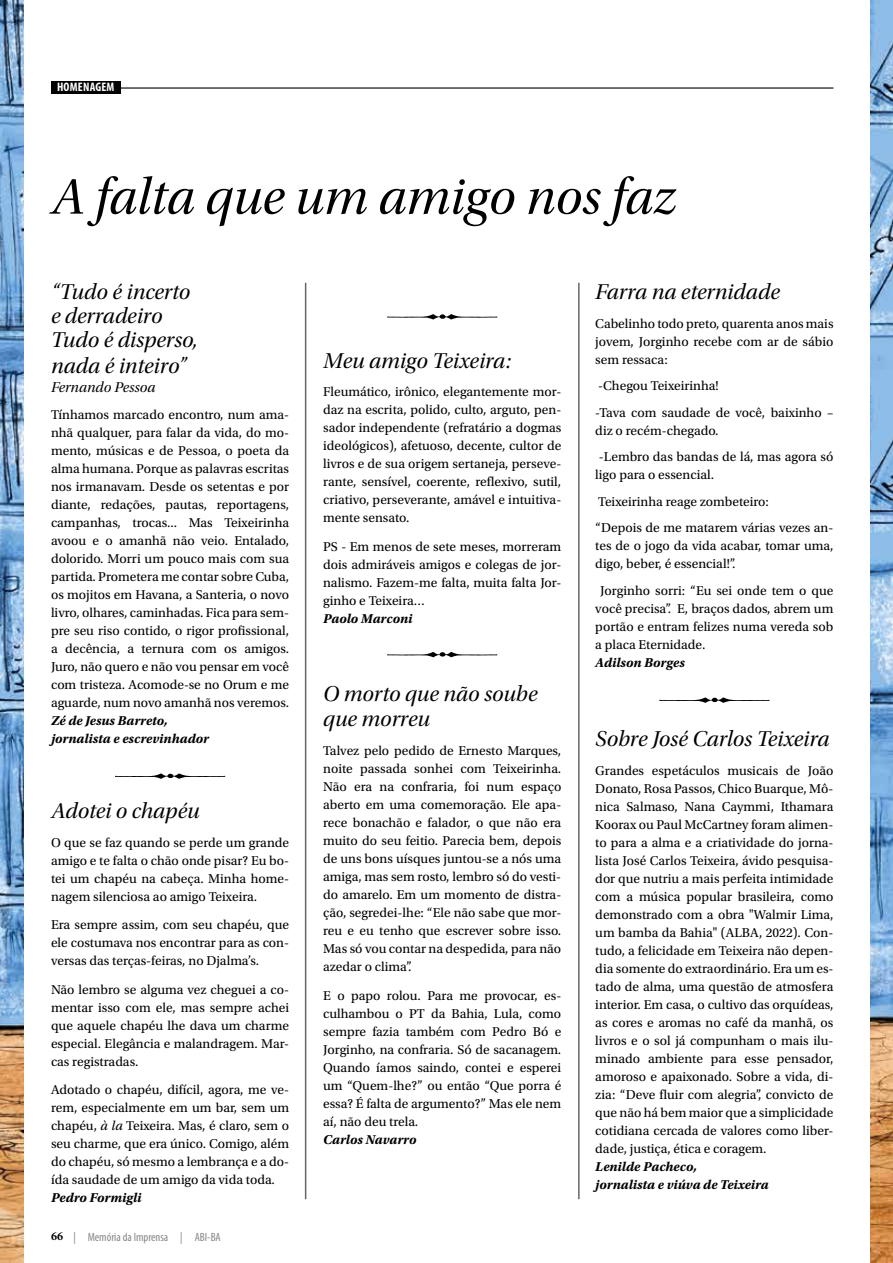
<style>
.page{position:relative;width:893px;height:1263px;background:#fff}
.page>*{position:absolute;margin:0;border:0;box-sizing:border-box;transform-origin:0 0}
.t1{font:52.5px "Utopia Std Subh It";color:#000}
.t2{font:22.5px/24.5px "Utopia Std Subh It";color:#000}
.t3{font:15px "Utopia Std Subh It";color:#000}
.t4{font:13.5px/18px "Utopia Std";color:#000;text-align:justify}
.t5{font:italic 700 13.5px/18px "Utopia Std";color:#000}
.t6{font:700 condensed 12.3px "Myriad Pro";letter-spacing:.02em;color:#fff}
.t7{font:condensed 12px "Myriad Pro";color:#878787}
.s1{font-style:italic}
.s2{font-family:"Minion Pro";font-weight:700;font-stretch:normal;color:#000}
</style>
<div class="page">
<img style="left:0;top:0;width:893px;height:1263px">
<div style="left:24px;top:0;width:845px;height:1263px;background:#fff"></div>
<hr style="left:305px;top:283px;width:1px;height:916px;background:#676767">
<hr style="left:578px;top:283px;width:2px;height:916px;background:#676767">
<hr style="left:51px;top:87px;width:782px;height:2px;background:#000">
<div style="left:51px;top:81px;width:70px;height:13px;background:#000"></div>
<p class="t6" style="left:57px;top:80px;width:59px">HOMENAGEM</p>
<h1 class="t1" style="left:51px;top:169px;width:626px">A falta que um amigo nos faz</h1>
<h2 class="t2" style="left:51px;top:280px;width:148px">“Tudo é incerto e derradeiro<br>Tudo é disperso, nada é inteiro”</h2>
<p class="t3" style="left:51px;top:379px;width:106px">Fernando Pessoa</p>
<p class="t4" style="left:51px;top:406px;width:240px">Tínhamos marcado encontro, num ama&shy;nhã qualquer, para falar da vida, do mo&shy;mento, músicas e de Pessoa, o poeta da alma humana. Porque as palavras escritas nos irmanavam. Desde os setentas e por diante, redações, pautas, reportagens, campanhas, trocas... Mas Teixeirinha avoou e o amanhã não veio. Entalado, dolorido. Morri um pouco mais com sua partida. Prometera me contar sobre Cuba, os mojitos em Havana, a Santeria, o novo livro, olhares, caminhadas. Fica para sem&shy;pre seu riso contido, o rigor profissional, a decência, a ternura com os amigos.<br>Juro, não quero e não vou pensar em você com tristeza. Acomode-se no Orum e me aguarde, num novo amanhã nos veremos.</p>
<p class="t5" style="left:51px;top:711px;width:159px">Zé de Jesus Barreto, jornalista e escrevinhador</p>
<h2 class="t2" style="left:51px;top:799px;width:150px">Adotei o chapéu</h2>
<p class="t4" style="left:51px;top:833px;width:240px">O que se faz quando se perde um grande amigo e te falta o chão onde pisar? Eu bo&shy;tei um chapéu na cabeça. Minha home&shy;nagem silenciosa ao amigo Teixeira.</p>
<p class="t4" style="left:51px;top:916px;width:240px">Era sempre assim, com seu chapéu, que ele costumava nos encontrar para as con&shy;versas das terças-feiras, no Djalma’s.</p>
<p class="t4" style="left:51px;top:981px;width:240px">Não lembro se alguma vez cheguei a co&shy;mentar isso com ele, mas sempre achei que aquele chapéu lhe dava um charme especial. Elegância e malandragem. Mar&shy;cas registradas.</p>
<p class="t4" style="left:51px;top:1081px;width:240px">Adotado o chapéu, difícil, agora, me ve&shy;rem, especialmente em um bar, sem um chapéu, <span class="s1">à la</span> Teixeira. Mas, é claro, sem o seu charme, que era único. Comigo, além do chapéu, só mesmo a lembrança e a do&shy;ída saudade de um amigo da vida toda.</p>
<p class="t5" style="left:51px;top:1189px;width:92px">Pedro Formigli</p>
<p class="t7" style="left:51px;top:1229px;width:171px"><span class="s2">66</span> | Memória da Imprensa | ABI-BA</p>
<h2 class="t2" style="left:323px;top:348px;width:189px">Meu amigo Teixeira:</h2>
<p class="t4" style="left:323px;top:383px;width:240px">Fleumático, irônico, elegantemente mor&shy;daz na escrita, polido, culto, arguto, pen&shy;sador independente (refratário a dogmas ideológicos), afetuoso, decente, cultor de livros e de sua origem sertaneja, perseve&shy;rante, sensível, coerente, reflexivo, sutil, criativo, perseverante, amável e intuitiva&shy;mente sensato.</p>
<p class="t4" style="left:323px;top:538px;width:240px">PS - Em menos de sete meses, morreram dois admiráveis amigos e colegas de jor&shy;nalismo. Fazem-me falta, muita falta Jor&shy;ginho e Teixeira…</p>
<p class="t5" style="left:323px;top:609px;width:91px">Paolo Marconi</p>
<h2 class="t2" style="left:323px;top:681px;width:216px;line-height:25.5px">O morto que não soube que morreu</h2>
<p class="t4" style="left:323px;top:742px;width:240px">Talvez pelo pedido de Ernesto Marques, noite passada sonhei com Teixeirinha.<br>Não era na confraria, foi num espaço aberto em uma comemoração. Ele apa&shy;rece bonachão e falador, o que não era muito do seu feitio. Parecia bem, depois de uns bons uísques juntou-se a nós uma amiga, mas sem rosto, lembro só do vesti&shy;do amarelo. Em um momento de distra&shy;ção, segredei-lhe: “Ele não sabe que mor&shy;reu e eu tenho que escrever sobre isso.<br>Mas só vou contar na despedida, para não azedar o clima”.</p>
<p class="t4" style="left:323px;top:986px;width:240px">E o papo rolou. Para me provocar, es&shy;culhambou o PT da Bahia, Lula, como sempre fazia também com Pedro Bó e Jorginho, na confraria. Só de sacanagem.<br>Quando íamos saindo, contei e esperei um “Quem-lhe?” ou então “Que porra é essa? É falta de argumento?” Mas ele nem aí, não deu trela.</p>
<p class="t5" style="left:323px;top:1130px;width:95px">Carlos Navarro</p>
<h2 class="t2" style="left:595px;top:280px;width:186px">Farra na eternidade</h2>
<p class="t4" style="left:595px;top:315px;width:240px">Cabelinho todo preto, quarenta anos mais jovem, Jorginho recebe com ar de sábio sem ressaca:</p>
<p class="t4" style="left:595px;top:373px;width:240px;line-height:26.5px">-Chegou Teixeirinha!<br>-Tava com saudade de você, baixinho –</p>
<p class="t4" style="left:595px;top:417px;width:240px;line-height:26.5px">diz o recém-chegado.<br>-Lembro das bandas de lá, mas agora só</p>
<p class="t4" style="left:595px;top:462px;width:240px;line-height:26.5px;text-align:left">ligo para o essencial.<br>Teixeirinha reage zombeteiro:<br>“Depois de me matarem várias vezes an-</p>
<p class="t4" style="left:595px;top:537px;width:240px">tes de o jogo da vida acabar, tomar uma, digo, beber, é essencial!”.</p>
<p class="t4" style="left:595px;top:582px;width:240px;text-indent:5px">Jorginho sorri: “Eu sei onde tem o que você precisa”. E, braços dados, abrem um portão e entram felizes numa vereda sob a placa Eternidade.</p>
<p class="t5" style="left:595px;top:653px;width:91px">Adilson Borges</p>
<h2 class="t2" style="left:595px;top:727px;width:236px">Sobre José Carlos Teixeira</h2>
<p class="t4" style="left:595px;top:762px;width:240px">Grandes espetáculos musicais de João Donato, Rosa Passos, Chico Buarque, Mô&shy;nica Salmaso, Nana Caymmi, Ithamara Koorax ou Paul McCartney foram alimen&shy;to para a alma e a criatividade do jorna&shy;lista José Carlos Teixeira, ávido pesquisa&shy;dor que nutriu a mais perfeita intimidade com a música popular brasileira, como demonstrado com a obra "Walmir Lima, um bamba da Bahia" (ALBA, 2022). Con&shy;tudo, a felicidade em Teixeira não depen&shy;dia somente do extraordinário. Era um es&shy;tado de alma, uma questão de atmosfera interior. Em casa, o cultivo das orquídeas, as cores e aromas no café da manhã, os livros e o sol já compunham o mais ilu&shy;minado ambiente para esse pensador, amoroso e apaixonado. Sobre a vida, di&shy;zia: “Deve fluir com alegria”, convicto de que não há bem maior que a simplicidade cotidiana cercada de valores como liber&shy;dade, justiça, ética e coragem.</p>
<p class="t5" style="left:595px;top:1158px;width:175px">Lenilde Pacheco,<br>jornalista e viúva de Teixeira</p>
</div>
